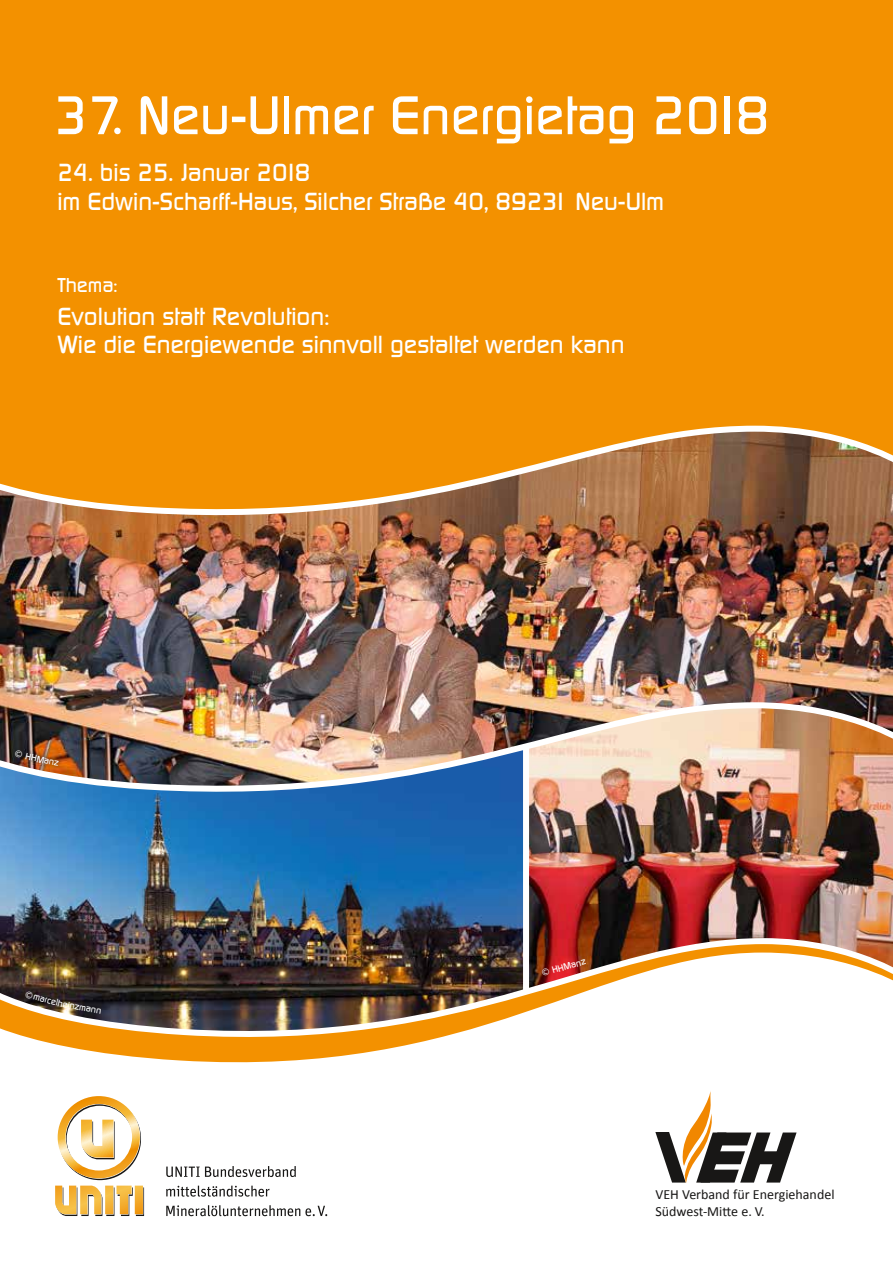
<style>
.page{position:relative;width:893px;height:1263px;background:#fff}
.page>*{position:absolute;margin:0;border:0;box-sizing:border-box;transform-origin:0 0}
.t1{font:500 52.5px "Digital";color:#fff}
.t2{font:500 24px/28.8px "Digital";color:#fff}
.t3{font:500 19.5px "Digital";color:#fff}
.t4{font:13.95px/16.8px "Calibri";color:#181716}
.t5{font:500 9px "Digital";color:#fff}
</style>
<div class="page">
<img style="left:0;top:874px;width:893px;height:189px">
<svg style="left:166px;top:1166px;width:130px;height:11px"></svg>
<svg style="left:166px;top:1185px;width:103px;height:11px"></svg>
<svg style="left:166px;top:1205px;width:161px;height:11px"></svg>
<svg style="left:55px;top:1096px;width:89px;height:120px"></svg>
<img style="left:0;top:0;width:893px;height:874px">
<svg style="left:655px;top:1091px;width:142px;height:92px"></svg>
<svg style="left:15px;top:750px;width:44px;height:16px"></svg>
<svg style="left:25px;top:991px;width:76px;height:23px;background:#4d443d"></svg>
<h1 class="t1" style="left:54px;top:85px;width:717px">37. Neu-Ulmer Energietag 2018</h1>
<p class="t2" style="left:57px;top:158px;width:608px">24. bis 25. Januar 2018<br>im Edwin-Scharff-Haus, Silcher Straße 40, 89231 Neu-Ulm</p>
<p class="t3" style="left:57px;top:274px;width:62px">Thema:</p>
<p class="t2" style="left:57px;top:302px;width:569px">Evolution statt Revolution:<br>Wie die Energiewende sinnvoll gestaltet werden kann</p>
<p class="t5" style="left:540px;top:968px;width:47px;rotate:-15deg">© HHManz</p>
<p class="t4" style="left:655px;top:1186px;width:181px">VEH Verband für Energiehandel<br>Südwest-Mitte e. V.</p>
</div>
